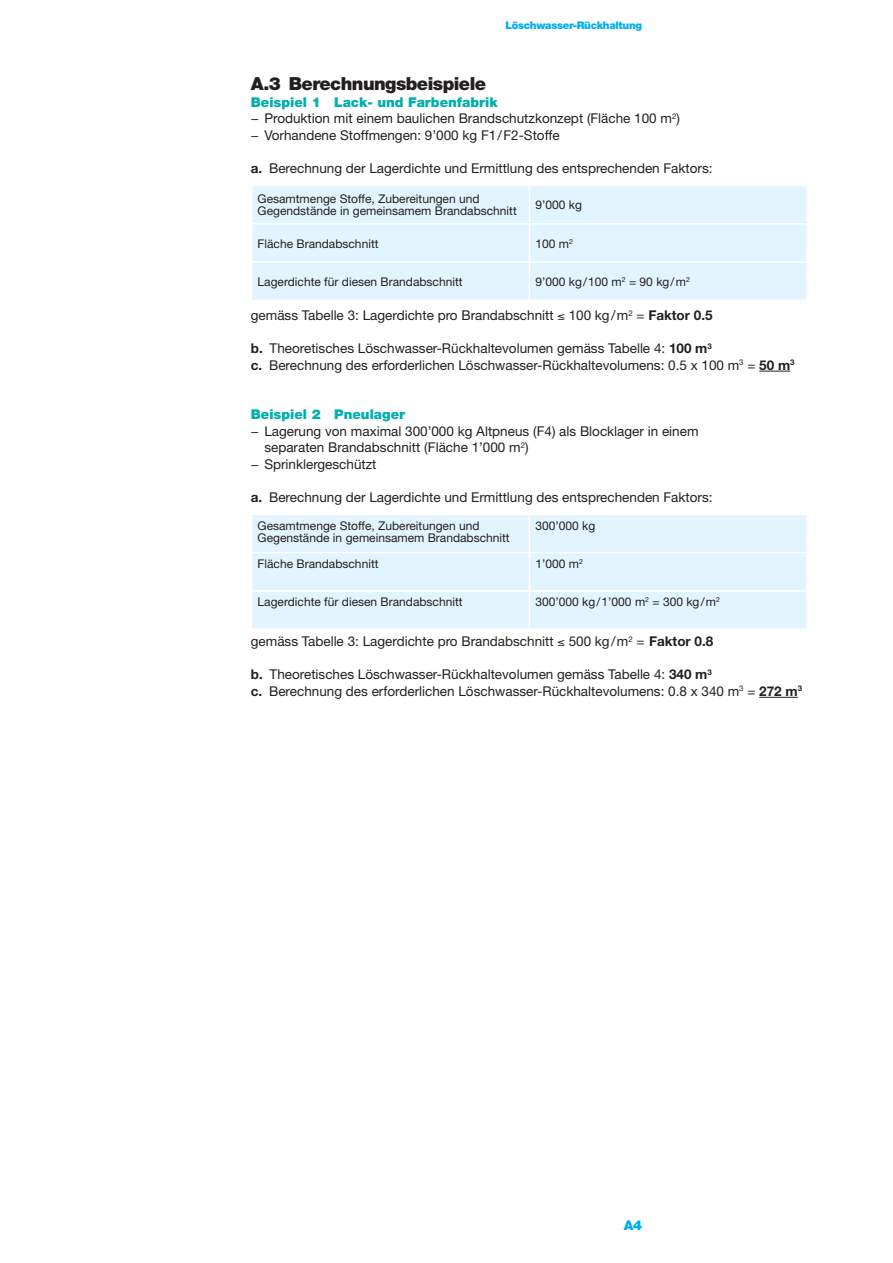
<style>
.page{position:relative;width:893px;height:1263px;background:#fff}
.page>*{position:absolute;margin:0;border:0;box-sizing:border-box;transform-origin:0 0}
.t1{font:900 18px "Helvetica Neue";letter-spacing:-.03em;color:#231f20}
.t2{font:13.5px/16.5px "Helvetica Neue";color:#231f20}
.t3{font:900 13.5px "Helvetica Neue";color:#00afad}
.t4{font:900 13.5px "Helvetica Neue";color:#00aeef}
.t5{font:12px/12px "Helvetica Neue";color:#231f20}
.t6{font:900 10.5px "Helvetica Neue";letter-spacing:-.03em;color:#00aeef}
.s1{font-weight:900;color:#00afad}
.s2{font-weight:700}
</style>
<div class="page">
<hr style="left:759px;top:371px;width:31px;height:1px;background:#231f20">
<hr style="left:759px;top:697px;width:39px;height:1px;background:#231f20">
<div style="left:252px;top:186px;width:554px;height:114px;background:#e2f4fd"></div>
<hr style="left:529px;top:186px;width:1px;height:37px;background:#fff">
<hr style="left:529px;top:224px;width:1px;height:37px;background:#fff">
<hr style="left:529px;top:263px;width:1px;height:37px;background:#fff">
<hr style="left:251px;top:223px;width:278px;height:1px;background:#fff">
<hr style="left:529px;top:223px;width:279px;height:1px;background:#fff">
<hr style="left:251px;top:261px;width:278px;height:2px;background:#fff">
<hr style="left:529px;top:261px;width:279px;height:2px;background:#fff">
<div style="left:252px;top:515px;width:554px;height:113px;background:#e2f4fd"></div>
<hr style="left:529px;top:515px;width:1px;height:37px;background:#fff">
<hr style="left:529px;top:553px;width:1px;height:37px;background:#fff">
<hr style="left:529px;top:592px;width:1px;height:36px;background:#fff">
<hr style="left:251px;top:552px;width:278px;height:1px;background:#fff">
<hr style="left:529px;top:552px;width:279px;height:1px;background:#fff">
<hr style="left:251px;top:590px;width:278px;height:2px;background:#fff">
<hr style="left:529px;top:590px;width:279px;height:2px;background:#fff">
<p class="t6" style="left:505px;top:19px;width:138px">Löschwasser-Rückhaltung</p>
<h1 class="t1" style="left:251px;top:73px;width:237px">A.3 Berechnungsbeispiele</h1>
<p class="t2" style="left:251px;top:94px;width:430px"><span class="s1">Beispiel 1 Lack- und Farbenfabrik<br></span>− Produktion mit einem baulichen Brandschutzkonzept (Fläche 100 m<sup>2</sup>) − Vorhandene Stoffmengen: 9’000 kg F1/F2-Stoffe</p>
<p class="t2" style="left:251px;top:160px;width:463px"><span class="s2">a.</span> Berechnung der Lagerdichte und Ermittlung des entsprechenden Faktors:</p>
<p class="t5" style="left:258px;top:193px;width:261px">Gesamtmenge Stoffe, Zubereitungen und<br>Gegendstände in gemeinsamem Brandabschnitt</p>
<p class="t5" style="left:535px;top:199px;width:48px">9’000 kg</p>
<p class="t5" style="left:258px;top:237px;width:122px">Fläche Brandabschnitt</p>
<p class="t5" style="left:535px;top:237px;width:39px">100 m<sup>2</sup></p>
<p class="t5" style="left:258px;top:275px;width:206px">Lagerdichte für diesen Brandabschnitt</p>
<p class="t5" style="left:535px;top:275px;width:156px">9’000 kg/100 m<sup>2</sup> = 90 kg/m<sup>2</sup></p>
<p class="t2" style="left:251px;top:307px;width:463px">gemäss Tabelle 3: Lagerdichte pro Brandabschnitt ≤ 100 kg/m<sup>2</sup> = <span class="s2">Faktor 0.5</span></p>
<p class="t2" style="left:251px;top:340px;width:545px"><span class="s2">b.</span> Theoretisches Löschwasser-Rückhaltevolumen gemäss Tabelle 4: <span class="s2">100 m</span><sup>3<br></sup><span class="s2">c.</span> Berechnung des erforderlichen Löschwasser-Rückhaltevolumens: 0.5 x 100 m<sup>3</sup> = <span class="s2">50 m</span><sup>3</sup></p>
<p class="t3" style="left:251px;top:406px;width:156px">Beispiel 2 Pneulager</p>
<p class="t2" style="left:251px;top:422px;width:449px">− Lagerung von maximal 300’000 kg Altpneus (F4) als Blocklager in einem</p>
<p class="t2" style="left:264px;top:439px;width:266px">separaten Brandabschnitt (Fläche 1’000 m<sup>2</sup>)</p>
<p class="t2" style="left:251px;top:455px;width:127px">− Sprinklergeschützt</p>
<p class="t2" style="left:251px;top:488px;width:463px"><span class="s2">a.</span> Berechnung der Lagerdichte und Ermittlung des entsprechenden Faktors:</p>
<p class="t5" style="left:258px;top:519px;width:254px">Gesamtmenge Stoffe, Zubereitungen und<br>Gegenstände in gemeinsamem Brandabschnitt</p>
<p class="t5" style="left:535px;top:519px;width:61px">300’000 kg</p>
<p class="t5" style="left:258px;top:558px;width:122px">Fläche Brandabschnitt</p>
<p class="t5" style="left:535px;top:558px;width:49px">1’000 m<sup>2</sup></p>
<p class="t5" style="left:258px;top:596px;width:206px">Lagerdichte für diesen Brandabschnitt</p>
<p class="t5" style="left:535px;top:596px;width:186px">300’000 kg/1’000 m<sup>2</sup> = 300 kg/m<sup>2</sup></p>
<p class="t2" style="left:251px;top:633px;width:464px">gemäss Tabelle 3: Lagerdichte pro Brandabschnitt ≤ 500 kg/m<sup>2</sup> = <span class="s2">Faktor 0.8</span></p>
<p class="t2" style="left:251px;top:666px;width:553px"><span class="s2">b.</span> Theoretisches Löschwasser-Rückhaltevolumen gemäss Tabelle 4: <span class="s2">340 m</span><sup>3<br></sup><span class="s2">c.</span> Berechnung des erforderlichen Löschwasser-Rückhaltevolumens: 0.8 x 340 m<sup>3</sup> = <span class="s2">272 m</span><sup>3</sup></p>
<p class="t4" style="left:624px;top:1217px;width:20px">A4</p>
</div>
